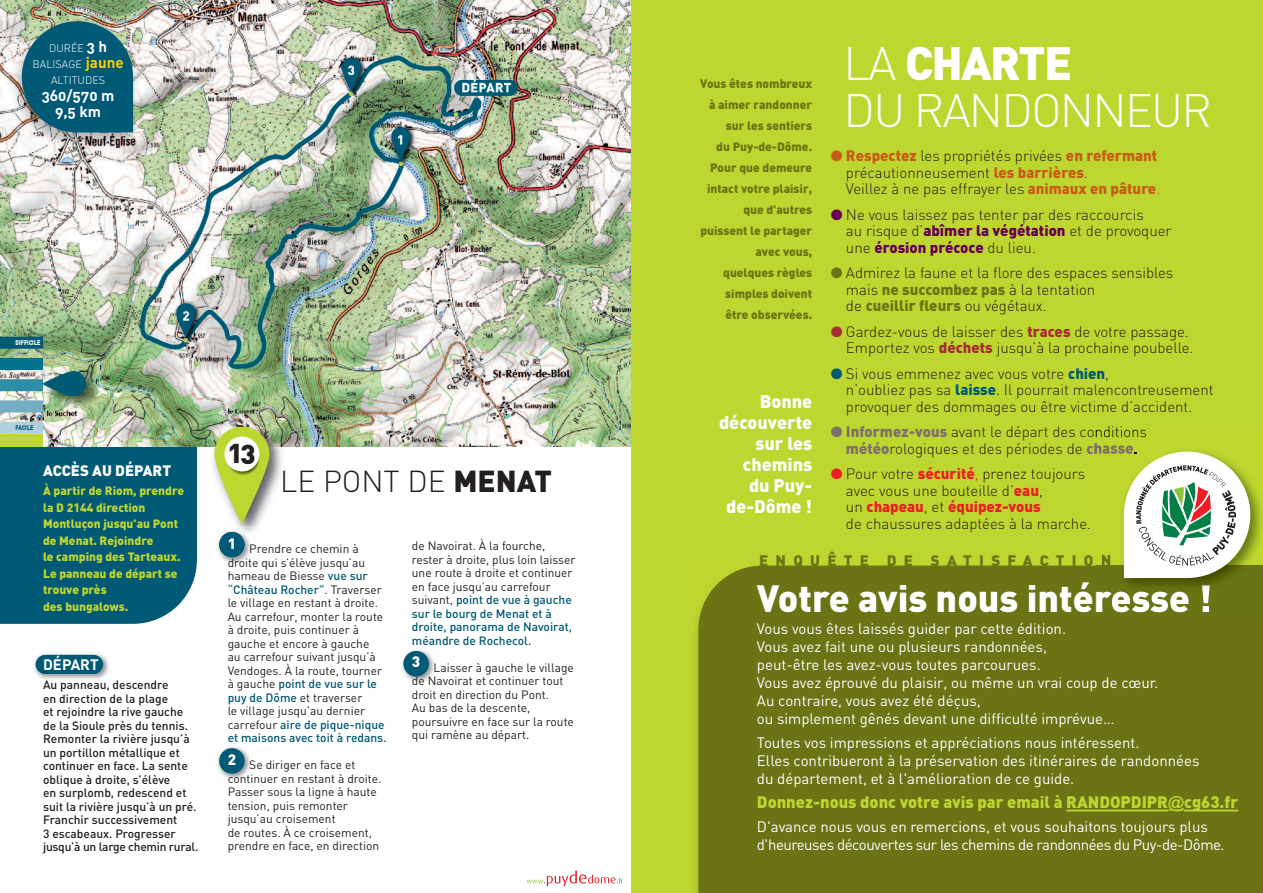
<style>
.page{position:relative;width:1263px;height:893px;background:#fff}
.page>*{position:absolute;margin:0;border:0;box-sizing:border-box;transform-origin:0 0}
.t1{font:300 46.35px/46.3px "DIN";letter-spacing:-.035em;color:#fff}
.t2{font:900 37.5px "DIN";color:#fff}
.t3{font:300 30px "DIN";color:#231f20}
.t4{font:900 27px "DIN";color:#231f20}
.t5{font:900 18px/21px "DIN";color:#fff;text-align:right}
.t6{font:900 16.5px "DIN";color:#bed630}
.t7{font:15.15px/16.4px "DIN Bold Alternate";color:#fff;text-align:center}
.t8{font:300 15px/16.5px "DIN";color:#231f20}
.t9{font:15px/18px "DIN";color:#fff}
.t10{font:15px/18px "DIN";letter-spacing:-.03em;color:#fff}
.t11{font:900 15px "DIN";letter-spacing:.485em;color:#6b7314}
.t12{font:900 15px "DIN";color:#fff}
.t13{font:15px "DIN Bold Alternate";color:#fff}
.t14{font:12px/13.5px "DIN";color:#231f20}
.t15{font:500 12px/13.5px "DIN";color:#231f20}
.t16{font:900 12px/21px "DIN";color:#6b7314;text-align:right}
.t17{font:900 12px/16.5px "DIN";color:#bed630}
.t18{font:300 10.8px/16.4px "DIN";color:#fff;text-align:center}
.t19{font:900 6.75px "DIN";color:#fff;scale:.8 1}
.t20{font:900 6.75px "DIN";color:#005a75;scale:.8 1}
.s1{font-family:"DIN Bold Alternate";font-weight:400;font-size:15.15px}
.s2{font-family:"DIN Bold Alternate";font-weight:400;font-size:15.15px;color:#feca0a}
.s3{font-weight:900}
.s4{font-weight:500;color:#005a75}
.s5{color:#c85b18}
.s6{font-weight:900;color:#c85b18}
.s7{color:#660053}
.s8{font-weight:900;color:#660053}
.s9{color:#6b7314}
.s10{font-weight:900;color:#6b7314}
.s11{color:#a72b30}
.s12{font-weight:900;color:#a72b30}
.s13{color:#005a75}
.s14{font-weight:900;color:#005a75}
.s15{color:#7d6f6c}
.s16{font-weight:900;color:#7d6f6c}
.s17{color:#ee1d23}
.s18{font-weight:900;color:#ee1d23}
.s19{font-family:"Gill Sans";font-weight:700}
</style>
<div class="page">
<div style="left:0;top:446px;width:197px;height:178px;background:#005a75"></div>
<img style="left:0;top:0;width:631px;height:446px">
<img style="left:402px;top:649px;width:32px;height:33px">
<div style="left:403px;top:651px;width:26px;height:25px;background:#005a75;border-radius:13px"></div>
<img style="left:217px;top:746px;width:33px;height:33px">
<div style="left:219px;top:748px;width:26px;height:26px;background:#005a75;border-radius:13px"></div>
<img style="left:7px;top:17px;width:138px;height:138px">
<svg style="left:22px;top:21px;width:111px;height:112px"></svg>
<img style="left:34px;top:653px;width:75px;height:27px">
<div style="left:36px;top:655px;width:67px;height:19px;background:#005a75;border-radius:10px"></div>
<img style="left:20px;top:359px;width:90px;height:64px">
<img style="left:42px;top:371px;width:43px;height:25px">
<div style="left:0;top:337px;width:43px;height:12px;background:#005a75"></div>
<div style="left:0;top:358px;width:43px;height:12px;background:#00728d"></div>
<div style="left:0;top:379px;width:43px;height:12px;background:#308da6"></div>
<div style="left:0;top:400px;width:43px;height:12px;background:#73adc1"></div>
<div style="left:0;top:422px;width:43px;height:12px;background:#b1d0dd"></div>
<img style="left:190px;top:402px;width:117px;height:159px">
<svg style="left:214px;top:427px;width:55px;height:97px"></svg>
<svg style="left:228px;top:444px;width:31px;height:31px"></svg>
<div style="left:228px;top:444px;width:31px;height:30px;background:#8ca122;border-radius:50%"></div>
<svg style="left:229px;top:445px;width:29px;height:29px"></svg>
<div style="left:229px;top:445px;width:28px;height:28px;background:#7d8d37;border-radius:50%"></div>
<svg style="left:230px;top:446px;width:27px;height:27px"></svg>
<svg style="left:230px;top:446px;width:26px;height:26px"></svg>
<div style="left:224px;top:437px;width:35px;height:34px;background:#fff;border-radius:50%"></div>
<div style="left:0;top:434px;width:43px;height:12px;background:#bed630"></div>
<div style="left:631px;top:0;width:632px;height:893px;background:#bed630"></div>
<div style="left:698px;top:566px;width:565px;height:327px;background:#6b7314"></div>
<hr style="left:1066px;top:810px;width:102px;height:1px;background:#bed630">
<svg style="left:1168px;top:810px;width:16px;height:1px"></svg>
<hr style="left:1184px;top:810px;width:54px;height:1px;background:#bed630">
<img style="left:1097px;top:430px;width:166px;height:182px">
<img style="left:1097px;top:443px;width:36px;height:11px">
<svg style="left:1124px;top:452px;width:126px;height:126px"></svg>
<svg style="left:526px;top:870px;width:97px;height:16px"></svg>
<p class="t18" style="left:33px;top:41px;width:93px">DURÉE <span class="s1">3 h<br></span>BALISAGE <span class="s2">jaune<br></span>ALTITUDES</p>
<p class="t7" style="left:42px;top:88px;width:74px">360/570 m<br>9,5 km</p>
<p class="t19" style="left:16px;top:340px;width:32px">DIFFICILE</p>
<p class="t20" style="left:16px;top:425px;width:24px">FACILE</p>
<p class="t12" style="left:43px;top:465px;width:130px">ACCÈS AU DÉPART</p>
<p class="t17" style="left:43px;top:484px;width:142px">À partir de Riom, prendre la D 2144 direction<br>Montluçon jusqu’au Pont de Menat. Rejoindre<br>le camping des Tarteaux.<br>Le panneau de départ se trouve près<br>des bungalows.</p>
<p class="t13" style="left:43px;top:659px;width:57px">DÉPART</p>
<p class="t15" style="left:43px;top:680px;width:157px">Au panneau, descendre<br>en direction de la plage<br>et rejoindre la rive gauche de la Sioule près du tennis.<br>Remonter la rivière jusqu’à un portillon métallique et continuer en face. La sente oblique à droite, s’élève<br>en surplomb, redescend et suit la rivière jusqu’à un pré.<br>Franchir successivement<br>3 escabeaux. Progresser jusqu’à un large chemin rural.</p>
<h3 class="t4" style="left:228px;top:444px;width:30px">13</h3>
<h3 class="t3" style="left:280px;top:471px;width:273px">LE PONT DE <span class="s3">MENAT</span></h3>
<p class="t14" style="left:228px;top:543px;width:160px"><sup>1</sup> Prendre ce chemin à droite qui s’élève jusqu’au hameau de Biesse <span class="s4">vue sur “Château Rocher”</span>. Traverser le village en restant à droite.<br>Au carrefour, monter la route à droite, puis continuer à gauche et encore à gauche<br>au carrefour suivant jusqu’à<br>Vendoges. À la route, tourner à gauche <span class="s4">point de vue sur le puy de Dôme</span> et traverser<br>le village jusqu’au dernier carrefour <span class="s4">aire de pique-nique et maisons avec toit à redans.</span></p>
<p class="t14" style="left:228px;top:759px;width:155px"><sup>2</sup> Se diriger en face et continuer en restant à droite.<br>Passer sous la ligne à haute tension, puis remonter jusqu’au croisement<br>de routes. À ce croisement, prendre en face, en direction</p>
<p class="t14" style="left:412px;top:540px;width:165px">de Navoirat. À la fourche, rester à droite, plus loin laisser une route à droite et continuer en face jusqu’au carrefour suivant, <span class="s4">point de vue à gauche sur le bourg de Menat et à droite, panorama de Navoirat, méandre de Rochecol.</span></p>
<p class="t14" style="left:412px;top:662px;width:164px"><sup>3</sup> Laisser à gauche le village de Navoirat et continuer tout droit en direction du Pont.<br>Au bas de la descente, poursuivre en face sur la route qui ramène au départ.</p>
<p class="t16" style="left:700px;top:74px;width:113px">Vous êtes nombreux à aimer randonner sur les sentiers<br>du Puy-de-Dôme.<br>Pour que demeure intact votre plaisir, que d'autres puissent le partager avec vous,<br>quelques règles simples doivent être observées.</p>
<h3 class="t5" style="left:719px;top:393px;width:95px">Bonne découverte sur les chemins du Puy&shy;de-Dôme !</h3>
<h1 class="t1" style="left:844px;top:46px;width:370px">LA <span class="s3">CHARTE<br></span>DU RANDONNEUR</h1>
<p class="t8" style="left:846px;top:149px;width:316px;text-indent:-15px"><span class="s5">●</span> <span class="s6">Respectez</span> les propriétés privées <span class="s6">en refermant </span>précautionneusement <span class="s6">les barrières</span>.<br>Veillez à ne pas effrayer les <span class="s6">animaux en pâture</span><span class="s5">.</span></p>
<p class="t8" style="left:846px;top:208px;width:327px;text-indent:-15px"><span class="s7">●</span> Ne vous laissez pas tenter par des raccourcis<br>au risque d’<span class="s8">abîmer la végétation</span> et de provoquer une <span class="s8">érosion précoce</span> du lieu.</p>
<p class="t8" style="left:846px;top:266px;width:329px;text-indent:-15px"><span class="s9">●</span> Admirez la faune et la flore des espaces sensibles mais <span class="s10">ne succombez pas</span> à la tentation<br>de <span class="s10">cueillir fleurs</span> ou végétaux.</p>
<p class="t8" style="left:846px;top:325px;width:349px;text-indent:-15px"><span class="s11">●</span> Gardez-vous de laisser des <span class="s12">traces</span> de votre passage.<br>Emportez vos <span class="s12">déchets</span> jusqu’à la prochaine poubelle.</p>
<p class="t8" style="left:846px;top:367px;width:369px;text-indent:-15px"><span class="s13">●</span> Si vous emmenez avec vous votre <span class="s14">chien</span>,<br>n’oubliez pas sa <span class="s14">laisse</span>. Il pourrait malencontreusement provoquer des dommages ou être victime d’accident.</p>
<p class="t8" style="left:831px;top:425px;width:318px;text-align:center"><span class="s15">●</span> <span class="s16">Informez-vous</span> avant le départ des conditions <span class="s16">météo</span>rologiques et des périodes de <span class="s16">chasse</span>.</p>
<p class="t8" style="left:846px;top:467px;width:247px;text-indent:-15px"><span class="s17">●</span> Pour votre <span class="s18">sécurité</span><span class="s17">,</span> prenez toujours avec vous une bouteille d’<span class="s18">eau</span>,<br>un <span class="s18">chapeau</span>, et <span class="s18">équipez-vous<br></span>de chaussures adaptées à la marche.</p>
<p class="t11" style="left:759px;top:555px;width:354px">ENQUÊTE DE SATISFACTION</p>
<h2 class="t2" style="left:757px;top:585px;width:456px">Votre avis nous intéresse !</h2>
<p class="t9" style="left:757px;top:621px;width:403px">Vous vous êtes laissés guider par cette édition.<br>Vous avez fait une ou plusieurs randonnées,<br>peut-être les avez-vous toutes parcourues.<br>Vous avez éprouvé du plaisir, ou même un vrai coup de cœur.<br>Au contraire, vous avez été déçus,<br>ou simplement gênés devant une difficulté imprévue…</p>
<p class="t9" style="left:757px;top:735px;width:444px">Toutes vos impressions et appréciations nous intéressent.<br>Elles contribueront à la préservation des itinéraires de randonnées du département, et à l'amélioration de ce guide.</p>
<h3 class="t6" style="left:757px;top:796px;width:483px">Donnez-nous donc votre avis par email à RANDOPDIPR<span class="s19">@</span>cg63.fr</h3>
<p class="t10" style="left:757px;top:819px;width:469px">D'avance nous vous en remercions, et vous souhaitons toujours plus d'heureuses découvertes sur les chemins de randonnées du Puy-de-Dôme.</p>
</div>
